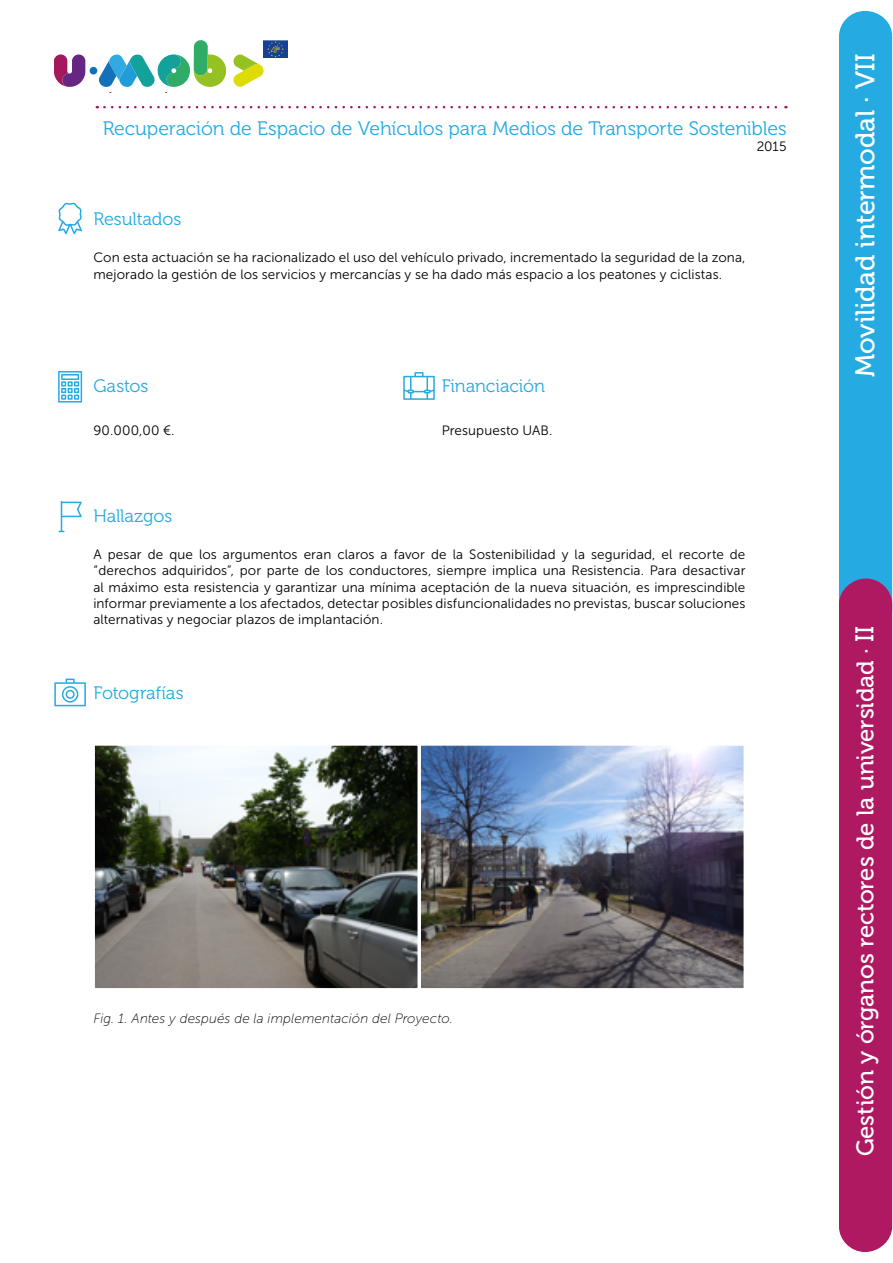
<style>
.page{position:relative;width:893px;height:1263px;background:#fff}
.page>*{position:absolute;margin:0;border:0;box-sizing:border-box;transform-origin:0 0}
.t1{font:27px "Museo 500";letter-spacing:-.005em;color:#fff}
.t2{font:24px "Museo 500";letter-spacing:-.005em;color:#fff}
.t3{font:19.5px "Museo 300";letter-spacing:-.01em;color:#25aae1}
.t4{font:18px "Museo 300";letter-spacing:-.005em;color:#25aae1}
.t5{font:13.5px/16.2px "Museo Sans 300";letter-spacing:.01em;color:#000}
.t6{font:italic 13.5px "Museo Sans 100";letter-spacing:.005em;color:#000}
.s1{font-size:25.5px}
</style>
<div class="page">
<svg style="left:54px;top:54px;width:31px;height:33px"></svg>
<svg style="left:233px;top:54px;width:31px;height:33px"></svg>
<div style="left:90px;top:67px;width:7px;height:8px;background:#1571b7;border-radius:50%"></div>
<img style="left:263px;top:40px;width:25px;height:18px">
<svg style="left:99px;top:40px;width:128px;height:53px"></svg>
<svg style="left:104px;top:106px;width:682px;height:2px"></svg>
<svg style="left:58px;top:501px;width:24px;height:31px"></svg>
<svg style="left:54px;top:678px;width:32px;height:28px"></svg>
<svg style="left:58px;top:371px;width:24px;height:31px"></svg>
<svg style="left:58px;top:203px;width:24px;height:31px"></svg>
<svg style="left:403px;top:372px;width:32px;height:28px"></svg>
<img style="left:96px;top:747px;width:647px;height:240px">
<div style="left:92px;top:743px;width:328px;height:248px;border:3px solid #fff"></div>
<div style="left:418px;top:743px;width:329px;height:248px;border:3px solid #fff"></div>
<div style="left:839px;top:11px;width:53px;height:624px;background:#25aae1;border-radius:26px"></div>
<div style="left:839px;top:578px;width:53px;height:674px;background:#af1962"></div>
<h3 class="t3" style="left:103px;top:117px;width:685px">Recuperación de Espacio de Vehículos para Medios de Transporte Sostenibles</h3>
<p class="t5" style="left:757px;top:138px;width:31px">2015</p>
<h3 class="t4" style="left:93px;top:209px;width:89px">Resultados</h3>
<p class="t5" style="left:93px;top:250px;width:654px">Con esta actuación se ha racionalizado el uso del vehículo privado, incrementado la seguridad de la zona, mejorado la gestión de los servicios y mercancías y se ha dado más espacio a los peatones y ciclistas.</p>
<h3 class="t4" style="left:93px;top:376px;width:56px">Gastos</h3>
<h3 class="t4" style="left:442px;top:376px;width:105px">Financiación</h3>
<p class="t5" style="left:93px;top:422px;width:83px">90.000,00 €.</p>
<p class="t5" style="left:442px;top:422px;width:112px">Presupuesto UAB.</p>
<h3 class="t4" style="left:93px;top:506px;width:80px">Hallazgos</h3>
<p class="t5" style="left:93px;top:547px;width:653px;text-align:justify">A pesar de que los argumentos eran claros a favor de la Sostenibilidad y la seguridad, el recorte de “derechos adquiridos”, por parte de los conductores, siempre implica una Resistencia. Para desactivar al máximo esta resistencia y garantizar una mínima aceptación de la nueva situación, es imprescindible informar previamente a los afectados, detectar posibles disfuncionalidades no previstas, buscar soluciones alternativas y negociar plazos de implantación.</p>
<h3 class="t4" style="left:93px;top:683px;width:92px">Fotografías</h3>
<p class="t6" style="left:93px;top:1011px;width:361px">Fig. 1. Antes y después de la implementación del Proyecto.</p>
<h1 class="t1" style="left:850px;top:377px;width:325px;rotate:-90deg">Movilidad intermodal · VII</h1>
<h2 class="t2" style="left:852px;top:1156px;width:532px;rotate:-90deg">Gestión y órganos rectores de la universidad · <span class="s1">II</span></h2>
</div>
